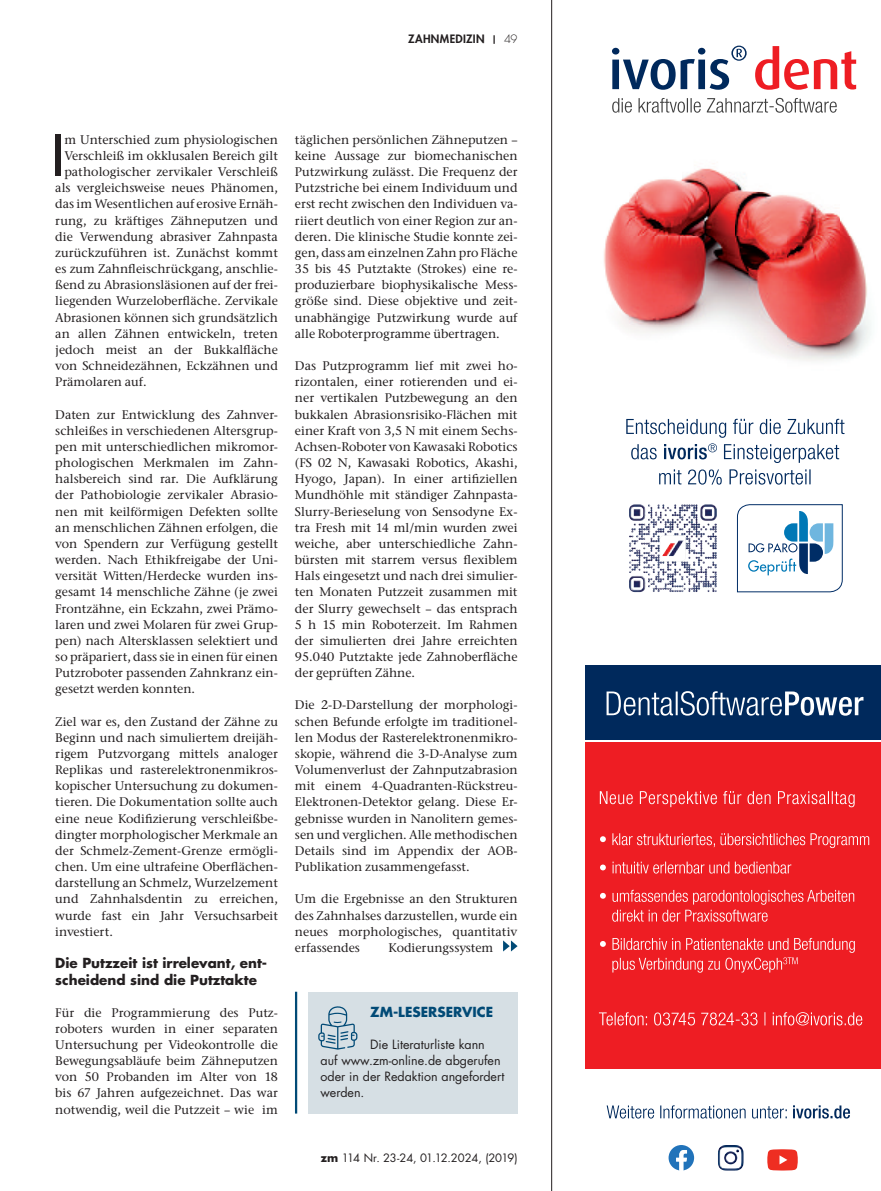
<style>
.page{position:relative;width:881px;height:1191px;background:#fff}
.page>*{position:absolute;margin:0;border:0;box-sizing:border-box;transform-origin:0 0}
.t1{font:500 55.35px "Futura LT Pro";color:#231f20}
.t2{font:700 13.5px/16.5px "Futura LT Pro";color:#231f20}
.t3{font:700 13.5px "Futura LT Pro";color:#014a76}
.t4{font:500 12.45px/16.2px "Stone Serif ITC Pro";color:#231f20;text-align:justify}
.t5{font:12.45px/16.2px "Futura LT Pro";color:#231f20}
.t6{font:11.25px "Futura LT Pro";letter-spacing:-.025em;color:#231f20}
.t7{font:800 11.25px "Futura LT Pro";letter-spacing:.03em;color:#231f20}
.s1{font-weight:300}
.s2{font-weight:700}
</style>
<div class="page">
<div style="left:307px;top:991px;width:210px;height:122px;background:#d6dfe4"></div>
<hr style="left:295px;top:991px;width:2px;height:122px;background:#014a76">
<svg style="left:318px;top:1006px;width:39px;height:43px"></svg>
<svg style="left:503px;top:940px;width:14px;height:11px"></svg>
<hr style="left:551px;top:0;width:1px;height:1191px;background:#231f20">
<img style="left:635px;top:168px;width:132px;height:25px">
<img style="left:604px;top:193px;width:267px;height:168px">
<div style="left:585px;top:742px;width:295px;height:449px;background:#ee1d23"></div>
<div style="left:585px;top:665px;width:295px;height:75px;background:#00295c"></div>
<svg style="left:606px;top:691px;width:257px;height:24px"></svg>
<svg style="left:659px;top:469px;width:151px;height:15px"></svg>
<svg style="left:626px;top:419px;width:218px;height:44px"></svg>
<div style="left:585px;top:1069px;width:295px;height:122px;background:#fff"></div>
<svg style="left:599px;top:1012px;width:262px;height:13px"></svg>
<svg style="left:600px;top:938px;width:254px;height:34px"></svg>
<svg style="left:600px;top:889px;width:253px;height:32px"></svg>
<svg style="left:600px;top:861px;width:191px;height:12px"></svg>
<svg style="left:600px;top:833px;width:268px;height:15px"></svg>
<svg style="left:599px;top:791px;width:255px;height:16px"></svg>
<svg style="left:668px;top:1145px;width:25px;height:25px"></svg>
<img style="left:720px;top:1147px;width:21px;height:21px">
<svg style="left:767px;top:1149px;width:30px;height:21px"></svg>
<svg style="left:737px;top:504px;width:105px;height:88px"></svg>
<img style="left:629px;top:504px;width:16px;height:88px">
<svg style="left:612px;top:98px;width:224px;height:15px"></svg>
<svg style="left:755px;top:46px;width:100px;height:44px"></svg>
<svg style="left:612px;top:46px;width:134px;height:44px"></svg>
<svg style="left:606px;top:1105px;width:243px;height:13px"></svg>
<p class="t7" style="left:408px;top:34px;width:111px">ZAHNMEDIZIN <sup>|</sup> <span class="s1">49</span></p>
<h1 class="t1" style="left:51px;top:134px;width:14px">I</h1>
<p class="t4" style="left:64px;top:131px;width:215px">m Unterschied zum physiologischen</p>
<p class="t4" style="left:64px;top:147px;width:215px">Verschleiß im okklusalen Bereich gilt</p>
<p class="t4" style="left:64px;top:164px;width:215px">pathologischer zervikaler Verschleiß</p>
<p class="t4" style="left:55px;top:180px;width:224px">als vergleichsweise neues Phänomen,</p>
<p class="t4" style="left:55px;top:196px;width:224px">das im Wesentlichen auf erosive Ernäh-</p>
<p class="t4" style="left:55px;top:212px;width:224px">rung, zu kräftiges Zähneputzen und</p>
<p class="t4" style="left:55px;top:228px;width:224px">die Verwendung abrasiver Zahnpasta</p>
<p class="t4" style="left:55px;top:244px;width:224px">zurückzuführen ist. Zunächst kommt</p>
<p class="t4" style="left:55px;top:261px;width:224px">es zum Zahnfleischrückgang, anschlie-</p>
<p class="t4" style="left:55px;top:277px;width:224px">ßend zu Abrasionsläsionen auf der frei-</p>
<p class="t4" style="left:55px;top:293px;width:224px">liegenden Wurzeloberfläche. Zervikale</p>
<p class="t4" style="left:55px;top:309px;width:224px">Abrasionen können sich grundsätzlich</p>
<p class="t4" style="left:55px;top:325px;width:224px">an allen Zähnen entwickeln, treten</p>
<p class="t4" style="left:55px;top:341px;width:224px">jedoch meist an der Bukkalfläche</p>
<p class="t4" style="left:55px;top:358px;width:224px">von Schneidezähnen, Eckzähnen und</p>
<p class="t4" style="left:55px;top:374px;width:93px">Prämolaren auf.</p>
<p class="t4" style="left:55px;top:406px;width:224px">Daten zur Entwicklung des Zahnver&shy;schleißes in verschiedenen Altersgrup&shy;pen mit unterschiedlichen mikromor&shy;phologischen Merkmalen im Zahn&shy;halsbereich sind rar. Die Aufklärung der Pathobiologie zervikaler Abrasio&shy;nen mit keilförmigen Defekten sollte an menschlichen Zähnen erfolgen, die von Spendern zur Verfügung gestellt werden. Nach Ethikfreigabe der Uni&shy;versität Witten/Herdecke wurden ins&shy;gesamt 14 menschliche Zähne (je zwei Frontzähne, ein Eckzahn, zwei Prämo&shy;laren und zwei Molaren für zwei Grup&shy;pen) nach Altersklassen selektiert und so präpariert, dass sie in einen für einen Putzroboter passenden Zahnkranz ein&shy;gesetzt werden konnten.</p>
<p class="t4" style="left:55px;top:713px;width:224px">Ziel war es, den Zustand der Zähne zu Beginn und nach simuliertem dreijäh&shy;rigem Putzvorgang mittels analoger Replikas und rasterelektronenmikros&shy;kopischer Untersuchung zu dokumen&shy;tieren. Die Dokumentation sollte auch eine neue Kodifizierung verschleißbe&shy;dingter morphologischer Merkmale an der Schmelz-Zement-Grenze ermögli&shy;chen. Um eine ultrafeine Oberflächen&shy;darstellung an Schmelz, Wurzelzement und Zahnhalsdentin zu erreichen, wurde fast ein Jahr Versuchsarbeit investiert.</p>
<p class="t2" style="left:55px;top:955px;width:213px">Die Putzzeit ist irrelevant, ent&shy;scheidend sind die Putztakte</p>
<p class="t4" style="left:55px;top:1004px;width:224px">Für die Programmierung des Putz&shy;roboters wurden in einer separaten Untersuchung per Videokontrolle die Bewegungsabläufe beim Zähneputzen von 50 Probanden im Alter von 18 bis 67 Jahren aufgezeichnet. Das war notwendig, weil die Putzzeit – wie im</p>
<p class="t4" style="left:295px;top:131px;width:224px">täglichen persönlichen Zähneputzen – keine Aussage zur biomechanischen Putzwirkung zulässt. Die Frequenz der Putzstriche bei einem Individuum und erst recht zwischen den Individuen va&shy;riiert deutlich von einer Region zur an&shy;deren. Die klinische Studie konnte zei&shy;gen, dass am einzelnen Zahn pro Fläche 35 bis 45 Putztakte (Strokes) eine re&shy;produzierbare biophysikalische Mess&shy;größe sind. Diese objektive und zeit&shy;unabhängige Putzwirkung wurde auf alle Roboterprogramme übertragen.</p>
<p class="t4" style="left:295px;top:358px;width:224px">Das Putzprogramm lief mit zwei ho&shy;rizontalen, einer rotierenden und ei&shy;ner vertikalen Putzbewegung an den bukkalen Abrasionsrisiko-Flächen mit einer Kraft von 3,5 N mit einem Sechs-Achsen-Roboter von Kawasaki Robotics (FS 02 N, Kawasaki Robotics, Akashi, Hyogo, Japan). In einer artifiziellen Mundhöhle mit ständiger Zahnpasta-Slurry-Berieselung von Sensodyne Ex&shy;tra Fresh mit 14 ml/min wurden zwei weiche, aber unterschiedliche Zahn&shy;bürsten mit starrem versus flexiblem Hals eingesetzt und nach drei simulier&shy;ten Monaten Putzzeit zusammen mit der Slurry gewechselt – das entsprach 5 h 15 min Roboterzeit. Im Rahmen der simulierten drei Jahre erreichten 95.040 Putztakte jede Zahnoberfläche der geprüften Zähne.</p>
<p class="t4" style="left:295px;top:697px;width:224px">Die 2-D-Darstellung der morphologi&shy;schen Befunde erfolgte im traditionel&shy;len Modus der Rasterelektronenmikro&shy;skopie, während die 3-D-Analyse zum Volumenverlust der Zahnputzabrasion mit einem 4-Quadranten-Rückstreu-Elektronen-Detektor gelang. Diese Er&shy;gebnisse wurden in Nanolitern gemes&shy;sen und verglichen. Alle methodischen Details sind im Appendix der AOB-Publikation zusammengefasst.</p>
<p class="t4" style="left:295px;top:891px;width:224px">Um die Ergebnisse an den Strukturen des Zahnhalses darzustellen, wurde ein neues morphologisches, quantitativ erfassendes</p>
<p class="t4" style="left:388px;top:939px;width:106px">Kodierungssystem</p>
<p class="t3" style="left:370px;top:1004px;width:124px">ZM-LESERSERVICE</p>
<p class="t5" style="left:320px;top:1036px;width:185px;text-indent:50px">Die Literaturliste kann auf www.zm-online.de abgerufen oder in der Redaktion angefordert werden.</p>
<p class="t6" style="left:320px;top:1151px;width:198px"><span class="s2">zm</span> 114 Nr. 23-24, 01.12.2024, (2019)</p>
</div>
